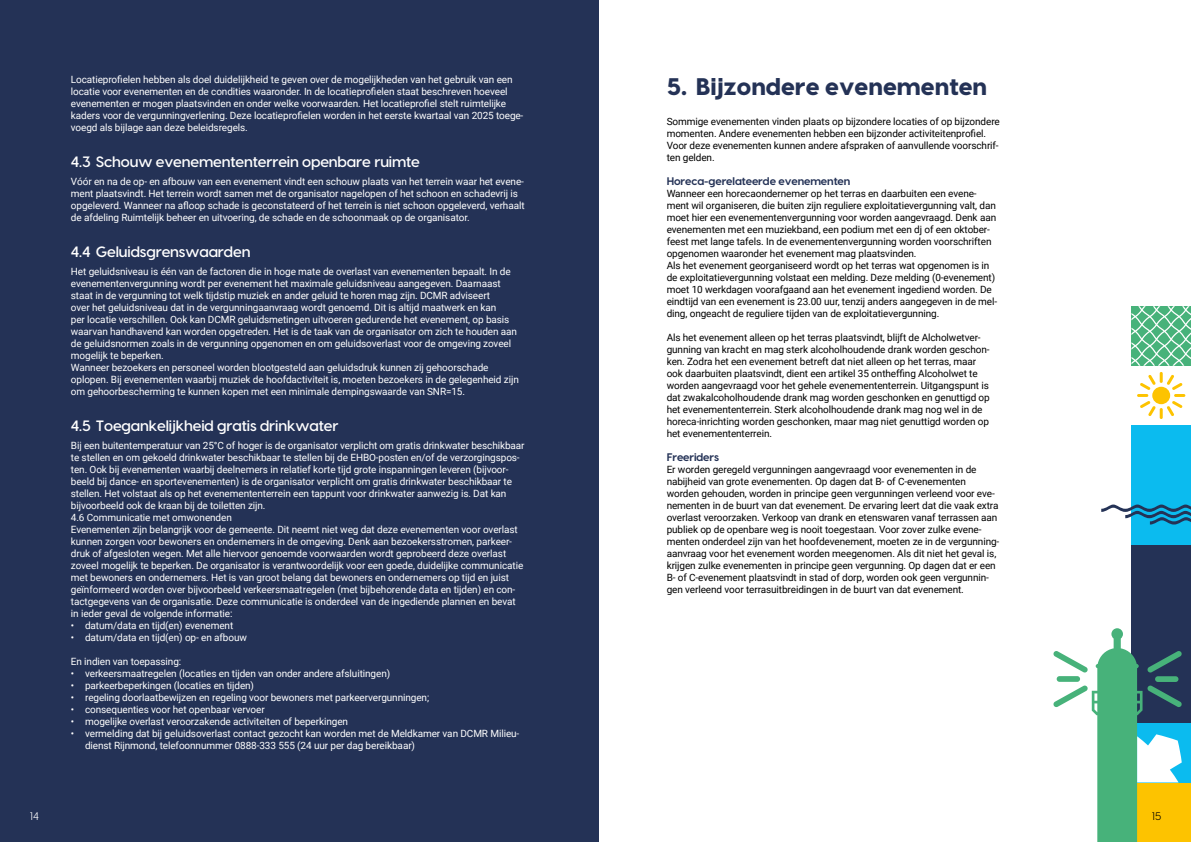
<style>
.page{position:relative;width:1191px;height:842px;background:#fff}
.page>*{position:absolute;margin:0;border:0;box-sizing:border-box;transform-origin:0 0}
.t1{font:800 24px "Visby";color:#243256}
.t2{font:600 15px "Visby";letter-spacing:-.01em;color:#fff}
.H3{font:700 11px "Visby";letter-spacing:-.01em;color:#243256}
.t3{font:11px "Visby";color:#fff}
.t4{font:11px "Visby";color:#000}
.Broodtekst{font:10px/12px "Roboto";letter-spacing:-.01em;color:#fff}
.Broodtekst-2{font:10px/12px "Roboto";letter-spacing:-.01em;color:#000}
.Broodtekst_wit_na{font:10px/12px "Roboto";letter-spacing:-.01em;color:#000}
</style>
<div class="page">
<div style="left:0;top:0;width:598px;height:842px;background:#243256"></div>
<div style="left:1131px;top:782px;width:60px;height:60px;background:#fdc300"></div>
<div style="left:1131px;top:723px;width:60px;height:59px;background:#0bbbef"></div>
<div style="left:1131px;top:663px;width:60px;height:60px;background:#243256"></div>
<div style="left:1131px;top:604px;width:60px;height:59px;background:#243256"></div>
<div style="left:1131px;top:544px;width:60px;height:60px;background:#243256"></div>
<div style="left:1131px;top:485px;width:60px;height:59px;background:#0bbbef"></div>
<div style="left:1131px;top:425px;width:60px;height:60px;background:#0bbbef"></div>
<svg style="left:1131px;top:306px;width:60px;height:60px;background:#70c398"></svg>
<svg style="left:1137px;top:372px;width:48px;height:47px"></svg>
<svg style="left:1053px;top:628px;width:129px;height:214px"></svg>
<svg style="left:1101px;top:504px;width:90px;height:20px"></svg>
<p class="Broodtekst" style="left:71px;top:73px;width:454px">Locatieprofielen hebben als doel duidelijkheid te geven over de mogelijkheden van het gebruik van een locatie voor evenementen en de condities waaronder. In de locatieprofielen staat beschreven hoeveel evenementen er mogen plaatsvinden en onder welke voorwaarden. Het locatieprofiel stelt ruimtelijke kaders voor de vergunningverlening. Deze locatieprofielen worden in het eerste kwartaal van 2025 toege&shy;voegd als bijlage aan deze beleidsregels.</p>
<h2 class="t2" style="left:71px;top:149px;width:350px">4.3 Schouw evenemententerrein openbare ruimte</h2>
<p class="Broodtekst" style="left:71px;top:175px;width:455px">Vóór en na de op- en afbouw van een evenement vindt een schouw plaats van het terrein waar het evene&shy;ment plaatsvindt. Het terrein wordt samen met de organisator nagelopen of het schoon en schadevrij is opgeleverd. Wanneer na afloop schade is geconstateerd of het terrein is niet schoon opgeleverd, verhaalt de afdeling Ruimtelijk beheer en uitvoering, de schade en de schoonmaak op de organisator.</p>
<h2 class="t2" style="left:71px;top:239px;width:181px">4.4 Geluidsgrenswaarden</h2>
<p class="Broodtekst" style="left:71px;top:265px;width:448px">Het geluidsniveau is één van de factoren die in hoge mate de overlast van evenementen bepaalt. In de evenementenvergunning wordt per evenement het maximale geluidsniveau aangegeven. Daarnaast staat in de vergunning tot welk tijdstip muziek en ander geluid te horen mag zijn. DCMR adviseert<br>over het geluidsniveau dat in de vergunningaanvraag wordt genoemd. Dit is altijd maatwerk en kan<br>per locatie verschillen. Ook kan DCMR geluidsmetingen uitvoeren gedurende het evenement, op basis waarvan handhavend kan worden opgetreden. Het is de taak van de organisator om zich te houden aan de geluidsnormen zoals in de vergunning opgenomen en om geluidsoverlast voor de omgeving zoveel mogelijk te beperken.</p>
<p class="Broodtekst" style="left:71px;top:361px;width:449px">Wanneer bezoekers en personeel worden blootgesteld aan geluidsdruk kunnen zij gehoorschade oplopen. Bij evenementen waarbij muziek de hoofdactiviteit is, moeten bezoekers in de gelegenheid zijn om gehoorbescherming te kunnen kopen met een minimale dempingswaarde van SNR=15.</p>
<h2 class="t2" style="left:71px;top:413px;width:269px">4.5 Toegankelijkheid gratis drinkwater</h2>
<p class="Broodtekst" style="left:71px;top:439px;width:455px">Bij een buitentemperatuur van 25°C of hoger is de organisator verplicht om gratis drinkwater beschikbaar te stellen en om gekoeld drinkwater beschikbaar te stellen bij de EHBO-posten en/of de verzorgingspos&shy;ten. Ook bij evenementen waarbij deelnemers in relatief korte tijd grote inspanningen leveren (bijvoor&shy;beeld bij dance- en sportevenementen) is de organisator verplicht om gratis drinkwater beschikbaar te stellen. Het volstaat als op het evenemententerrein een tappunt voor drinkwater aanwezig is. Dat kan bijvoorbeeld ook de kraan bij de toiletten zijn.</p>
<p class="Broodtekst" style="left:71px;top:511px;width:162px">4.6 Communicatie met omwonenden</p>
<p class="Broodtekst" style="left:71px;top:523px;width:454px">Evenementen zijn belangrijk voor de gemeente. Dit neemt niet weg dat deze evenementen voor overlast kunnen zorgen voor bewoners en ondernemers in de omgeving. Denk aan bezoekersstromen, parkeer&shy;druk of afgesloten wegen. Met alle hiervoor genoemde voorwaarden wordt geprobeerd deze overlast zoveel mogelijk te beperken. De organisator is verantwoordelijk voor een goede, duidelijke communicatie met bewoners en ondernemers. Het is van groot belang dat bewoners en ondernemers op tijd en juist geïnformeerd worden over bijvoorbeeld verkeersmaatregelen (met bijbehorende data en tijden) en con&shy;tactgegevens van de organisatie. Deze communicatie is onderdeel van de ingediende plannen en bevat in ieder geval de volgende informatie:</p>
<p class="Broodtekst" style="left:71px;top:619px;width:164px">• datum/data en tijd(en) evenement</p>
<p class="Broodtekst" style="left:71px;top:631px;width:177px">• datum/data en tijd(en) op- en afbouw</p>
<p class="Broodtekst" style="left:71px;top:655px;width:112px">En indien van toepassing:</p>
<p class="Broodtekst" style="left:71px;top:667px;width:321px">• verkeersmaatregelen (locaties en tijden van onder andere afsluitingen)</p>
<p class="Broodtekst" style="left:71px;top:679px;width:185px">• parkeerbeperkingen (locaties en tijden)</p>
<p class="Broodtekst" style="left:71px;top:691px;width:360px">• regeling doorlaatbewijzen en regeling voor bewoners met parkeervergunningen;</p>
<p class="Broodtekst" style="left:71px;top:703px;width:195px">• consequenties voor het openbaar vervoer</p>
<p class="Broodtekst" style="left:71px;top:715px;width:279px">• mogelijke overlast veroorzakende activiteiten of beperkingen</p>
<p class="Broodtekst" style="left:85px;top:727px;width:436px;text-indent:-14px">• vermelding dat bij geluidsoverlast contact gezocht kan worden met de Meldkamer van DCMR Milieu&shy;dienst Rijnmond, telefoonnummer 0888-333 555 (24 uur per dag bereikbaar)</p>
<h1 class="t1" style="left:666px;top:65px;width:322px">5. Bijzondere evenementen</h1>
<p class="Broodtekst-2" style="left:666px;top:115px;width:335px">Sommige evenementen vinden plaats op bijzondere locaties of op bijzondere momenten. Andere evenementen hebben een bijzonder activiteitenprofiel.<br>Voor deze evenementen kunnen andere afspraken of aanvullende voorschrif&shy;ten gelden.</p>
<h2 class="H3" style="left:666px;top:172px;width:185px">Horeca-gerelateerde evenementen</h2>
<p class="Broodtekst-2" style="left:666px;top:187px;width:331px">Wanneer een horecaondernemer op het terras en daarbuiten een evene&shy;ment wil organiseren, die buiten zijn reguliere exploitatievergunning valt, dan moet hier een evenementenvergunning voor worden aangevraagd. Denk aan evenementen met een muziekband, een podium met een dj of een oktober&shy;feest met lange tafels. In de evenementenvergunning worden voorschriften opgenomen waaronder het evenement mag plaatsvinden.</p>
<h1 class="Broodtekst_wit_na" style="left:666px;top:259px;width:332px">Als het evenement georganiseerd wordt op het terras wat opgenomen is in de exploitatievergunning volstaat een melding. Deze melding (0-evenement) moet 10 werkdagen voorafgaand aan het evenement ingediend worden. De eindtijd van een evenement is 23.00 uur, tenzij anders aangegeven in de mel&shy;ding, ongeacht de reguliere tijden van de exploitatievergunning.</h1>
<p class="Broodtekst-2" style="left:666px;top:331px;width:325px">Als het evenement alleen op het terras plaatsvindt, blijft de Alcholwetver&shy;gunning van kracht en mag sterk alcoholhoudende drank worden geschon&shy;ken. Zodra het een evenement betreft dat niet alleen op het terras, maar ook daarbuiten plaatsvindt, dient een artikel 35 ontheffing Alcoholwet te worden aangevraagd voor het gehele evenemententerrein. Uitgangspunt is dat zwakalcoholhoudende drank mag worden geschonken en genuttigd op het evenemententerrein. Sterk alcoholhoudende drank mag nog wel in de horeca-inrichting worden geschonken, maar mag niet genuttigd worden op het evenemententerrein.</p>
<h2 class="H3" style="left:666px;top:448px;width:54px">Freeriders</h2>
<p class="Broodtekst-2" style="left:666px;top:463px;width:334px">Er worden geregeld vergunningen aangevraagd voor evenementen in de nabijheid van grote evenementen. Op dagen dat B- of C-evenementen worden gehouden, worden in principe geen vergunningen verleend voor eve&shy;nementen in de buurt van dat evenement. De ervaring leert dat die vaak extra overlast veroorzaken. Verkoop van drank en etenswaren vanaf terrassen aan publiek op de openbare weg is nooit toegestaan. Voor zover zulke evene&shy;menten onderdeel zijn van het hoofdevenement, moeten ze in de vergunning&shy;aanvraag voor het evenement worden meegenomen. Als dit niet het geval is, krijgen zulke evenementen in principe geen vergunning. Op dagen dat er een B- of C-evenement plaatsvindt in stad of dorp, worden ook geen vergunnin&shy;gen verleend voor terrasuitbreidingen in de buurt van dat evenement.</p>
<p class="t3" style="left:30px;top:807px;width:10px">14</p>
<p class="t4" style="left:1151px;top:807px;width:11px">15</p>
</div>
